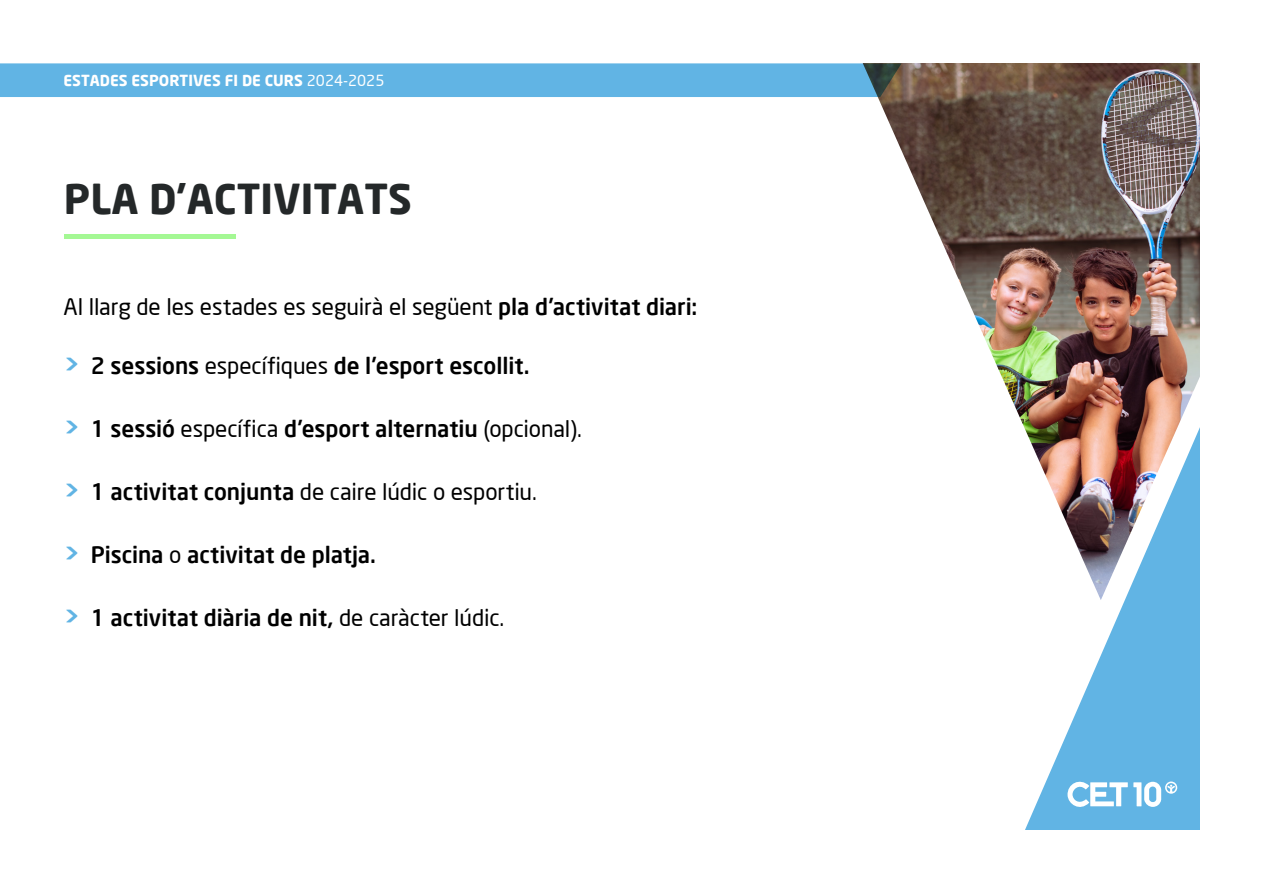
<style>
.page{position:relative;width:1263px;height:893px;background:#fff}
.page>*{position:absolute;margin:0;border:0;box-sizing:border-box;transform-origin:0 0}
.t1{font:700 40.5px "Neo Sans";color:#242829}
.t2{font:500 22.5px "Neo Sans";color:#000}
.t3{font:22.5px "Neo Sans";letter-spacing:-.005em;color:#000}
.t4{font:700 15px "Neo Sans";color:#fff}
.s1{font-weight:400}
.s2{font-weight:500}
.s3{font-weight:700;font-size:25.5px;color:#61b4e4}
</style>
<div class="page">
<img style="left:877px;top:63px;width:322px;height:346px">
<img style="left:1016px;top:135px;width:183px;height:694px">
<div style="left:0;top:63px;width:901px;height:34px;background:#61b4e4"></div>
<div style="left:64px;top:234px;width:171px;height:5px;background:#a4f894"></div>
<svg style="left:1067px;top:777px;width:110px;height:35px"></svg>
<p class="t4" style="left:64px;top:71px;width:322px">ESTADES ESPORTIVES FI DE CURS <span class="s1">2024-2025</span></p>
<h1 class="t1" style="left:64px;top:173px;width:349px">PLA D’ACTIVITATS</h1>
<p class="t3" style="left:64px;top:293px;width:635px">Al llarg de les estades es seguirà el següent <span class="s2">pla d’activitat diari:</span></p>
<p class="t2" style="left:64px;top:352px;width:467px"><span class="s3">&gt;</span> 2 sessions <span class="s1">específiques</span> de l’esport escollit.</p>
<p class="t2" style="left:64px;top:415px;width:520px"><span class="s3">&gt;</span> 1 sessió <span class="s1">específica</span> d’esport alternatiu <span class="s1">(opcional).</span></p>
<p class="t3" style="left:64px;top:478px;width:475px"><span class="s3">&gt;</span> <span class="s2">1 activitat conjunta</span> de caire lúdic o esportiu.</p>
<p class="t2" style="left:64px;top:541px;width:314px"><span class="s3">&gt;</span> Piscina <span class="s1">o</span> activitat de platja.</p>
<p class="t2" style="left:64px;top:604px;width:442px"><span class="s3">&gt;</span> 1 activitat diària de nit, <span class="s1">de caràcter lúdic.</span></p>
</div>
